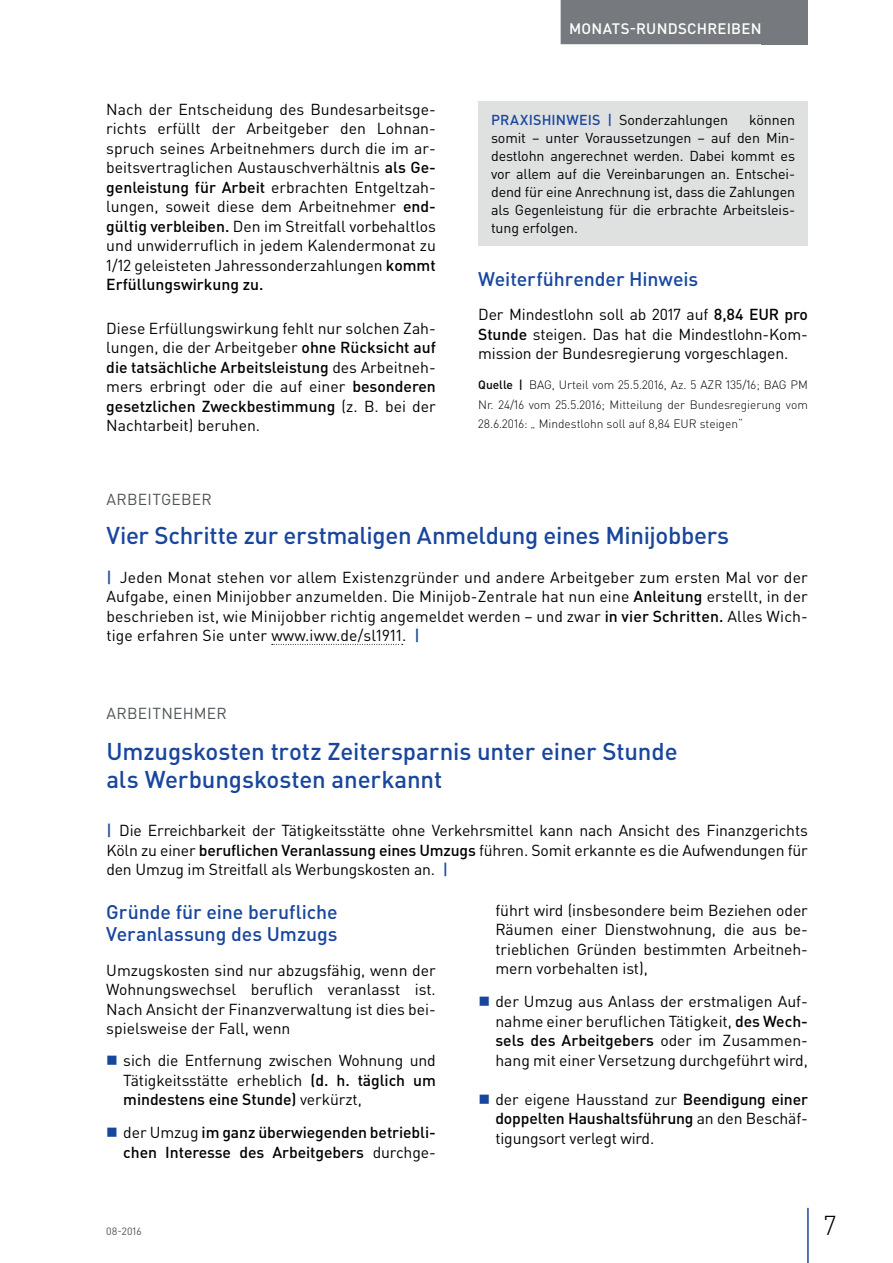
<style>
.page{position:relative;width:893px;height:1263px;background:#fff}
.page>*{position:absolute;margin:0;border:0;box-sizing:border-box;transform-origin:0 0}
.t1{font:300 27px "DIN Pro";color:#000002}
.t2{font:500 24px/28.5px "DIN Pro";letter-spacing:-.005em;color:#18469d}
.t3{font:500 19.5px/22.5px "DIN Pro";letter-spacing:-.005em;color:#18469d}
.t4{font:15.75px/19.5px "DIN Pro";letter-spacing:-.005em;color:#000002;text-align:justify}
.t5{font:500 15.75px/19.5px "DIN Pro";letter-spacing:-.005em;color:#000002}
.t6{font:15.75px "DIN Pro";letter-spacing:.015em;color:#505457}
.t7{font:500 15px "DIN Pro";letter-spacing:.015em;color:#fff}
.t8{font:14.25px/18px "DIN Pro";letter-spacing:-.01em;color:#000002;text-align:justify}
.t9{font:300 12px/19.5px "DIN Pro";color:#000002;text-align:justify}
.t10{font:10.5px "DIN Pro";color:#505457}
.s1{font-weight:500}
.s2{font-weight:500;color:#18469d}
.s3{font-weight:400}
</style>
<div class="page">
<div style="left:762px;top:0;width:46px;height:44px;background:#767a7e"></div>
<hr style="left:807px;top:1208px;width:2px;height:55px;background:#18469d">
<div style="left:561px;top:0;width:209px;height:44px;background:#767a7e"></div>
<div style="left:478px;top:101px;width:330px;height:145px;background:#dfe1e1"></div>
<svg style="left:272px;top:644px;width:131px;height:1px"></svg>
<p class="t4" style="left:106px;top:99px;width:331px">Nach der Entscheidung des Bundesarbeitsge&shy;richts erfüllt der Arbeitgeber den Lohnan&shy;spruch seines Arbeitnehmers durch die im ar&shy;beitsvertraglichen Austauschverhältnis <span class="s1">als Ge&shy;genleistung für Arbeit</span> erbrachten Entgeltzah&shy;lungen, soweit diese dem Arbeitnehmer <span class="s1">end&shy;gültig verbleiben.</span> Den im Streitfall vorbehaltlos und unwiderruflich in jedem Kalendermonat zu 1/12 geleisteten Jahressonderzahlungen <span class="s1">kommt Erfüllungswirkung zu.</span></p>
<p class="t4" style="left:106px;top:318px;width:331px">Diese Erfüllungswirkung fehlt nur solchen Zah&shy;lungen, die der Arbeitgeber <span class="s1">ohne Rücksicht auf die tatsächliche Arbeitsleistung</span> des Arbeitneh&shy;mers erbringt oder die auf einer <span class="s1">besonderen gesetzlichen Zweckbestimmung</span> (z. B. bei der Nachtarbeit) beruhen.</p>
<p class="t7" style="left:569px;top:18px;width:194px">MONATS-RUNDSCHREIBEN</p>
<p class="t8" style="left:491px;top:110px;width:239px"><span class="s2">PRAXISHINWEIS |</span> Sonderzahlungen</p>
<p class="t8" style="left:491px;top:110px;width:306px;text-indent:258px">können somit – unter Voraussetzungen – auf den Min&shy;destlohn angerechnet werden. Dabei kommt es vor allem auf die Vereinbarungen an. Entschei&shy;dend für eine Anrechnung ist, dass die Zahlungen als Gegenleistung für die erbrachte Arbeitsleis&shy;tung erfolgen.</p>
<p class="t3" style="left:478px;top:267px;width:222px">Weiterführender Hinweis</p>
<p class="t4" style="left:478px;top:304px;width:331px">Der Mindestlohn soll ab 2017 auf <span class="s1">8,84 EUR pro Stunde</span> steigen. Das hat die Mindestlohn-Kom&shy;mission der Bundesregierung vorgeschlagen.</p>
<p class="t9" style="left:478px;top:375px;width:331px"><span class="s1">Quelle |</span> BAG, Urteil vom 25.5.2016, Az. 5 AZR 135/16; BAG PM Nr. 24/16 vom 25.5.2016; Mitteilung der Bundesregierung vom 28.6.2016: „ Mindestlohn soll auf 8,84 EUR steigen“</p>
<p class="t6" style="left:106px;top:488px;width:107px">ARBEITGEBER</p>
<h2 class="t2" style="left:106px;top:520px;width:624px">Vier Schritte zur erstmaligen Anmeldung eines Minijobbers</h2>
<p class="t4" style="left:106px;top:567px;width:703px"><span class="s2">|</span> Jeden Monat stehen vor allem Existenzgründer und andere Arbeitgeber zum ersten Mal vor der Aufgabe, einen Minijobber anzumelden. Die Minijob-Zentrale hat nun eine <span class="s1">Anleitung</span> erstellt, in der beschrieben ist, wie Minijobber richtig angemeldet werden – und zwar <span class="s1">in vier Schritten.</span> Alles Wich&shy;tige erfahren Sie unter www.iww.de/sl1911. <span class="s2">|</span></p>
<p class="t6" style="left:106px;top:703px;width:122px">ARBEITNEHMER</p>
<h2 class="t2" style="left:106px;top:736px;width:573px">Umzugskosten trotz Zeitersparnis unter einer Stunde als Werbungskosten anerkannt</h2>
<p class="t4" style="left:106px;top:820px;width:703px"><span class="s2">|</span> Die Erreichbarkeit der Tätigkeitsstätte ohne Verkehrsmittel kann nach Ansicht des Finanzgerichts Köln zu einer <span class="s1">beruflichen Veranlassung eines Umzugs</span> führen. Somit erkannte es die Aufwendungen für den Umzug im Streitfall als Werbungskosten an. <span class="s2">|</span></p>
<p class="t3" style="left:106px;top:900px;width:233px">Gründe für eine berufliche<br>Veranlassung des Umzugs</p>
<p class="t4" style="left:106px;top:960px;width:331px">Umzugskosten sind nur abzugsfähig, wenn der Wohnungswechsel beruflich veranlasst ist.<br>Nach Ansicht der Finanzverwaltung ist dies bei&shy;spielsweise der Fall, wenn</p>
<p class="t4" style="left:123px;top:1050px;width:314px">sich die Entfernung zwischen Wohnung und Tätigkeitsstätte erheblich <span class="s1">(d. h. täglich um mindestens eine Stunde)</span> verkürzt,</p>
<p class="t5" style="left:123px;top:1122px;width:314px"><span class="s3">der Umzug</span> im ganz überwiegenden betriebli&shy;chen Interesse des Arbeitgebers <span class="s3">durchge-</span></p>
<p class="t4" style="left:495px;top:899px;width:314px">führt wird (insbesondere beim Beziehen oder Räumen einer Dienstwohnung, die aus be&shy;trieblichen Gründen bestimmten Arbeitneh&shy;mern vorbehalten ist),</p>
<p class="t4" style="left:495px;top:991px;width:314px">der Umzug aus Anlass der erstmaligen Auf&shy;nahme einer beruflichen Tätigkeit, <span class="s1">des Wech&shy;sels des Arbeitgebers</span> oder im Zusammen&shy;hang mit einer Versetzung durchgeführt wird,</p>
<p class="t4" style="left:495px;top:1088px;width:314px">der eigene Hausstand zur <span class="s1">Beendigung einer doppelten Haushaltsführung</span> an den Beschäf&shy;tigungsort verlegt wird.</p>
<p class="t10" style="left:106px;top:1224px;width:37px">08-2016</p>
<h1 class="t1" style="left:824px;top:1207px;width:14px">7</h1>
</div>
